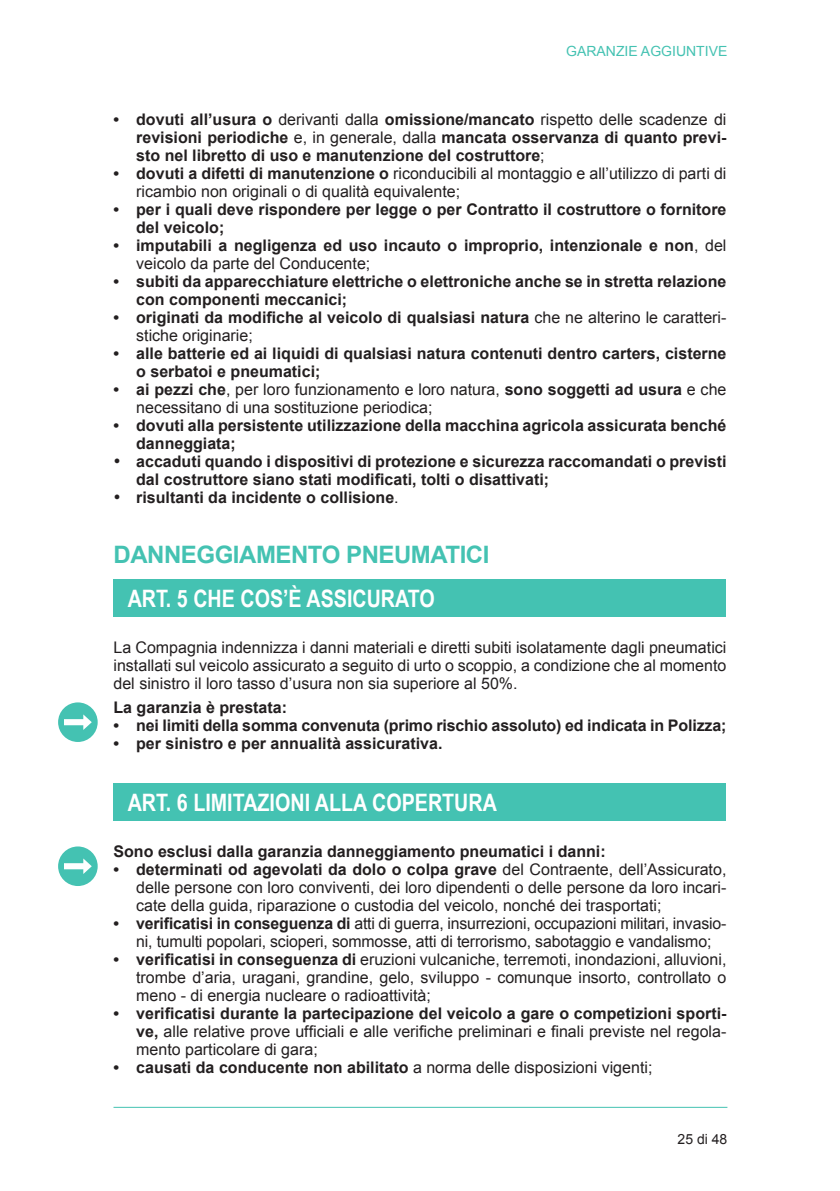
<style>
.page{position:relative;width:840px;height:1191px;background:#fff}
.page>*{position:absolute;margin:0;border:0;box-sizing:border-box;transform-origin:0 0}
.t1{font:700 24px "Arial Narrow";color:#fff}
.t2{font:700 24px "Arial";letter-spacing:-.02em;color:#44c2b2}
.t3{font:16px/18px "Arial";color:#231f20;text-align:justify}
.t4{font:700 16px/18px "Arial";color:#231f20}
.t5{font:14px "Arial";color:#44c2b2}
.t6{font:14px "Arial";color:#231f20}
.s1{font-weight:400}
.s2{font-weight:700}
</style>
<div class="page">
<hr style="left:113px;top:1106px;width:614px;height:1px;background:#44c2b2">
<div style="left:113px;top:579px;width:613px;height:38px;background:#44c2b2"></div>
<div style="left:113px;top:783px;width:613px;height:38px;background:#44c2b2"></div>
<div style="left:58px;top:702px;width:40px;height:40px;background:#44c2b2;border-radius:50%"></div>
<svg style="left:64px;top:714px;width:28px;height:16px"></svg>
<div style="left:58px;top:846px;width:40px;height:40px;background:#44c2b2;border-radius:50%"></div>
<svg style="left:64px;top:858px;width:28px;height:16px"></svg>
<p class="t5" style="left:566px;top:42px;width:163px">GARANZIE AGGIUNTIVE</p>
<p class="t4" style="left:136px;top:111px;width:591px;text-align:justify;text-indent:-23px">• dovuti all’usura o <span class="s1">derivanti dalla</span> omissione/mancato <span class="s1">rispetto delle scadenze di </span>revisioni periodiche <span class="s1">e, in generale, dalla</span> mancata osservanza di quanto previ&shy;sto nel libretto di uso e manutenzione del costruttore<span class="s1">;</span></p>
<p class="t3" style="left:136px;top:165px;width:591px;text-indent:-23px"><span class="s2">• dovuti a difetti di manutenzione o</span> riconducibili al montaggio e all’utilizzo di parti di ricambio non originali o di qualità equivalente;</p>
<p class="t4" style="left:136px;top:201px;width:591px;text-indent:-23px">• per i quali deve rispondere per legge o per Contratto il costruttore o fornitore del veicolo;</p>
<p class="t4" style="left:136px;top:237px;width:591px;text-indent:-23px">• imputabili a negligenza ed uso incauto o improprio, intenzionale e non<span class="s1">, del veicolo da parte del Conducente;</span></p>
<p class="t4" style="left:136px;top:273px;width:591px;text-indent:-23px">• subiti da apparecchiature elettriche o elettroniche anche se in stretta relazione con componenti meccanici;</p>
<p class="t4" style="left:136px;top:309px;width:591px;text-indent:-23px">• originati da modifiche al veicolo di qualsiasi natura <span class="s1">che ne alterino le caratteri&shy;stiche originarie;</span></p>
<p class="t4" style="left:136px;top:345px;width:591px;text-indent:-23px">• alle batterie ed ai liquidi di qualsiasi natura contenuti dentro carters, cisterne o serbatoi e pneumatici;</p>
<p class="t3" style="left:136px;top:381px;width:591px;text-indent:-23px"><span class="s2">• ai pezzi che</span>, per loro funzionamento e loro natura, <span class="s2">sono soggetti ad usura</span> e che necessitano di una sostituzione periodica;</p>
<p class="t4" style="left:136px;top:417px;width:591px;text-indent:-23px">• dovuti alla persistente utilizzazione della macchina agricola assicurata benché danneggiata;</p>
<p class="t4" style="left:136px;top:453px;width:591px;text-indent:-23px">• accaduti quando i dispositivi di protezione e sicurezza raccomandati o previsti dal costruttore siano stati modificati, tolti o disattivati;</p>
<p class="t4" style="left:113px;top:489px;width:286px">• risultanti da incidente o collisione<span class="s1">.</span></p>
<h1 class="t2" style="left:113px;top:539px;width:377px">DANNEGGIAMENTO PNEUMATICI</h1>
<h1 class="t1" style="left:128px;top:580px;width:308px">ART. 5 CHE COS’È ASSICURATO</h1>
<p class="t3" style="left:113px;top:639px;width:614px">La Compagnia indennizza i danni materiali e diretti subiti isolatamente dagli pneumatici installati sul veicolo assicurato a seguito di urto o scoppio, a condizione che al momento del sinistro il loro tasso d’usura non sia superiore al 50%.</p>
<p class="t4" style="left:113px;top:699px;width:175px">La garanzia è prestata:</p>
<p class="t4" style="left:113px;top:717px;width:614px">• nei limiti della somma convenuta (primo rischio assoluto) ed indicata in Polizza;</p>
<p class="t4" style="left:113px;top:735px;width:330px">• per sinistro e per annualità assicurativa.</p>
<h1 class="t1" style="left:128px;top:784px;width:370px">ART. 6 LIMITAZIONI ALLA COPERTURA</h1>
<p class="t4" style="left:113px;top:843px;width:493px">Sono esclusi dalla garanzia danneggiamento pneumatici i danni:</p>
<p class="t3" style="left:136px;top:860px;width:591px;text-indent:-23px"><span class="s2">• determinati od agevolati da dolo o colpa grave</span> del Contraente, dell’Assicurato, delle persone con loro conviventi, dei loro dipendenti o delle persone da loro incari&shy;cate della guida, riparazione o custodia del veicolo, nonché dei trasportati;</p>
<p class="t3" style="left:113px;top:914px;width:614px;text-align:center"><span class="s2">• verificatisi in conseguenza di</span> atti di guerra, insurrezioni, occupazioni militari, invasio&shy;ni, tumulti popolari, scioperi, sommosse, atti di terrorismo, sabotaggio e vandalismo;</p>
<p class="t3" style="left:136px;top:950px;width:591px;text-indent:-23px"><span class="s2">• verificatisi in conseguenza di</span> eruzioni vulcaniche, terremoti, inondazioni, alluvioni, trombe d’aria, uragani, grandine, gelo, sviluppo - comunque insorto, controllato o meno - di energia nucleare o radioattività;</p>
<p class="t3" style="left:136px;top:1004px;width:591px;text-indent:-23px"><span class="s2">• verificatisi durante la partecipazione del veicolo a gare o competizioni sporti&shy;ve,</span> alle relative prove ufficiali e alle verifiche preliminari e finali previste nel regola&shy;mento particolare di gara;</p>
<p class="t4" style="left:113px;top:1059px;width:540px">• causati da conducente non abilitato <span class="s1">a norma delle disposizioni vigenti;</span></p>
<p class="t6" style="left:677px;top:1130px;width:51px">25 di 48</p>
</div>
